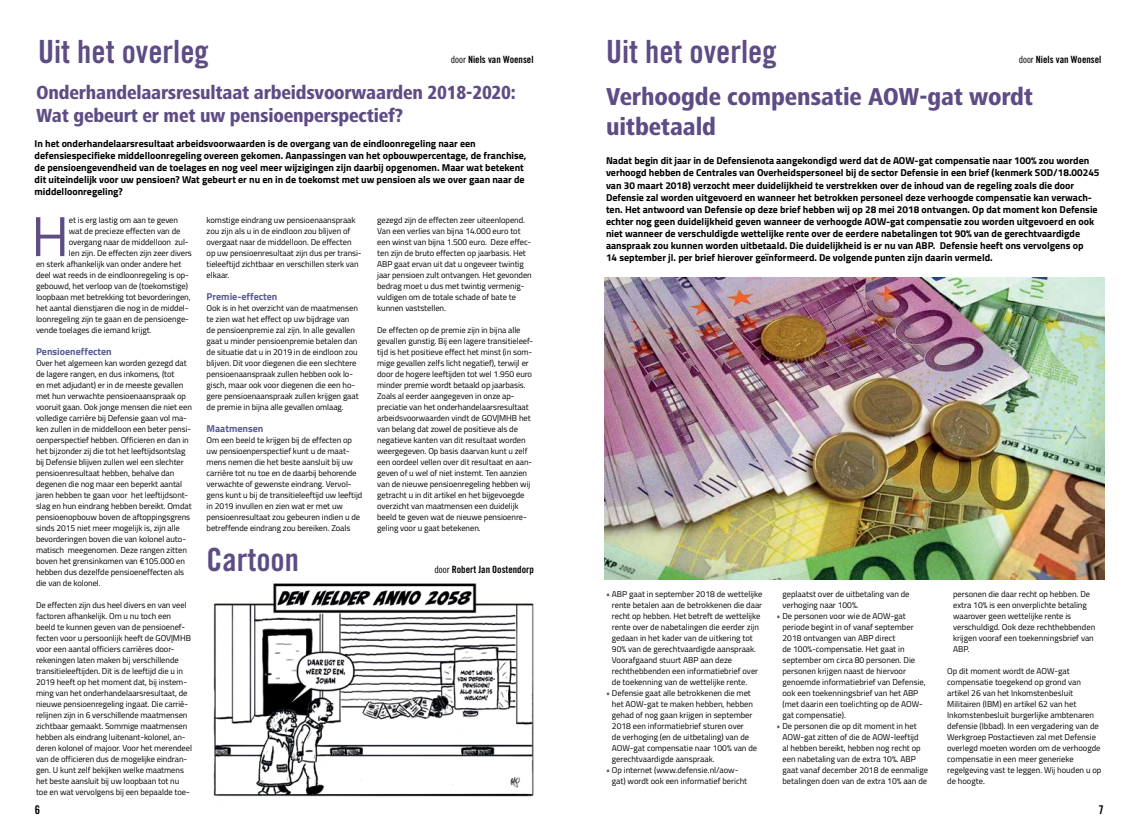
<style>
.page{position:relative;width:1140px;height:831px;background:#fff}
.page>*{position:absolute;margin:0;border:0;box-sizing:border-box;transform-origin:0 0}
.t1{font:56.2px "Titillium Web";color:#5e4d85}
.t2{font:32px "Trade Gothic Bold Cond Twenty";color:#5e4d85}
.t3{font:800 condensed 25.3px/30.3px "Frutiger Next LT";letter-spacing:-.005em;color:#5e4d85}
.t4{font:800 condensed 19.7px/23.6px "Frutiger Next LT";letter-spacing:-.01em;color:#5e4d85}
.t5{font:12px "Trade Gothic Bold Cond Twenty";color:#000}
.t6{font:700 10px/12px "Titillium Web";color:#000}
.t7{font:10px "Trade Gothic Bold Cond Twenty";color:#000}
.t8{font:700 10px "Titillium Web";color:#5a5b96}
.t9{font:8.5px/11px "Titillium Web";letter-spacing:-.005em;color:#000}
.s1{font-family:"Trade Gothic Cond Eighteen"}
.s2{color:#5e4d85}
</style>
<div class="page">
<img style="left:605px;top:278px;width:499px;height:302px">
<img style="left:213px;top:583px;width:321px;height:214px">
<h2 class="t2" style="left:38px;top:32px;width:172px">Uit het overleg</h2>
<p class="t7" style="left:451px;top:53px;width:84px"><span class="s1">door</span> Niels van Woensel</p>
<h3 class="t4" style="left:36px;top:80px;width:481px">Onderhandelaarsresultaat arbeidsvoorwaarden 2018-2020:<br>Wat gebeurt er met uw pensioenperspectief?</h3>
<p class="t6" style="left:35px;top:137px;width:493px">In het onderhandelaarsresultaat arbeidsvoorwaarden is de overgang van de eindloonregeling naar een defensiespecifieke middelloonregeling overeen gekomen. Aanpassingen van het opbouwpercentage, de franchise, de pensioengevendheid van de toelages en nog veel meer wijzigingen zijn daarbij opgenomen. Maar wat betekent dit uiteindelijk voor uw pensioen? Wat gebeurt er nu en in de toekomst met uw pensioen als we over gaan naar de middelloonregeling?</p>
<h1 class="t1" style="left:31px;top:195px;width:39px">H</h1>
<p class="t9" style="left:69px;top:214px;width:111px">et is erg lastig om aan te geven</p>
<p class="t9" style="left:69px;top:225px;width:113px">wat de precieze effecten van de</p>
<p class="t9" style="left:69px;top:236px;width:121px">overgang naar de middelloon zul-</p>
<p class="t9" style="left:69px;top:247px;width:124px">len zijn. De effecten zijn zeer divers</p>
<p class="t9" style="left:36px;top:258px;width:147px">en sterk afhankelijk van onder andere het</p>
<p class="t9" style="left:36px;top:269px;width:154px">deel wat reeds in de eindloonregeling is op-</p>
<p class="t9" style="left:36px;top:280px;width:153px">gebouwd, het verloop van de (toekomstige)</p>
<p class="t9" style="left:36px;top:291px;width:156px">loopbaan met betrekking tot bevorderingen,</p>
<p class="t9" style="left:36px;top:302px;width:154px">het aantal dienstjaren die nog in de middel-</p>
<p class="t9" style="left:36px;top:313px;width:154px">loonregeling zijn te gaan en de pensioenge-</p>
<p class="t9" style="left:36px;top:324px;width:117px">vende toelages die iemand krijgt.</p>
<p class="t8" style="left:36px;top:344px;width:77px">Pensioeneffecten</p>
<p class="t9" style="left:36px;top:357px;width:157px">Over het algemeen kan worden gezegd dat de lagere rangen, en dus inkomens, (tot<br>en met adjudant) er in de meeste gevallen met hun verwachte pensioenaanspraak op vooruit gaan. Ook jonge mensen die niet een volledige carrière bij Defensie gaan vol ma&shy;ken zullen in de middelloon een beter pensi&shy;oenperspectief hebben. Officieren en dan in het bijzonder zij die tot het leeftijdsontslag bij Defensie blijven zullen wel een slechter pensioenresultaat hebben, behalve dan degenen die nog maar een beperkt aantal jaren hebben te gaan voor het leeftijdsont&shy;slag en hun eindrang hebben bereikt. Omdat pensioenopbouw boven de aftoppingsgrens sinds 2015 niet meer mogelijk is, zijn alle bevorderingen boven die van kolonel auto&shy;matisch meegenomen. Deze rangen zitten boven het grensinkomen van €105.000 en hebben dus dezelfde pensioeneffecten als die van de kolonel.</p>
<p class="t9" style="left:36px;top:599px;width:158px">De effecten zijn dus heel divers en van veel factoren afhankelijk. Om u nu toch een beeld te kunnen geven van de pensioenef&shy;fecten voor u persoonlijk heeft de GOV|MHB voor een aantal officiers carrières door&shy;rekeningen laten maken bij verschillende transitieleeftijden. Dit is de leeftijd die u in 2019 heeft op het moment dat, bij instem&shy;ming van het onderhandelaarsresultaat, de nieuwe pensioenregeling ingaat. Die carriè&shy;relijnen zijn in 6 verschillende maatmensen zichtbaar gemaakt. Sommige maatmensen hebben als eindrang luitenant-kolonel, an&shy;deren kolonel of majoor. Voor het merendeel van de officieren dus de mogelijke eindran&shy;gen. U kunt zelf bekijken welke maatmens het beste aansluit bij uw loopbaan tot nu toe en wat vervolgens bij een bepaalde toe-</p>
<p class="t9" style="left:207px;top:214px;width:157px">komstige eindrang uw pensioenaanspraak zou zijn als u in de eindloon zou blijven of overgaat naar de middelloon. De effecten op uw pensioenresultaat zijn dus per transi&shy;tieleeftijd zichtbaar en verschillen sterk van elkaar.</p>
<p class="t8" style="left:207px;top:289px;width:72px">Premie-effecten</p>
<p class="t9" style="left:207px;top:302px;width:154px">Ook is in het overzicht van de maatmensen te zien wat het effect op uw bijdrage van de pensioenpremie zal zijn. In alle gevallen gaat u minder pensioenpremie betalen dan de situatie dat u in 2019 in de eindloon zou blijven. Dit voor diegenen die een slechtere pensioenaanspraak zullen hebben ook lo&shy;gisch, maar ook voor diegenen die een ho&shy;gere pensioenaanspraak zullen krijgen gaat de premie in bijna alle gevallen omlaag.</p>
<p class="t8" style="left:207px;top:421px;width:58px">Maatmensen</p>
<p class="t9" style="left:207px;top:434px;width:157px">Om een beeld te krijgen bij de effecten op uw pensioenperspectief kunt u de maat&shy;mens nemen die het beste aansluit bij uw carrière tot nu toe en de daarbij behorende verwachte of gewenste eindrang. Vervol&shy;gens kunt u bij de transitieleeftijd uw leeftijd in 2019 invullen en zien wat er met uw pensioenresultaat zou gebeuren indien u de betreffende eindrang zou bereiken. Zoals</p>
<h2 class="t2" style="left:207px;top:540px;width:94px">Cartoon</h2>
<p class="t9" style="left:377px;top:214px;width:156px">gezegd zijn de effecten zeer uiteenlopend.<br>Van een verlies van bijna 14.000 euro tot een winst van bijna 1.500 euro. Deze effec&shy;ten zijn de bruto effecten op jaarbasis. Het ABP gaat ervan uit dat u ongeveer twintig jaar pensioen zult ontvangen. Het gevonden bedrag moet u dus met twintig vermenig&shy;vuldigen om de totale schade of bate te kunnen vaststellen.</p>
<p class="t9" style="left:377px;top:324px;width:158px">De effecten op de premie zijn in bijna alle gevallen gunstig. Bij een lagere transitieleef&shy;tijd is het positieve effect het minst (in som&shy;mige gevallen zelfs licht negatief), terwijl er door de hogere leeftijden tot wel 1.950 euro minder premie wordt betaald op jaarbasis.<br>Zoals al eerder aangegeven in onze ap&shy;preciatie van het onderhandelaarsresultaat arbeidsvoorwaarden vindt de GOV|MHB het van belang dat zowel de positieve als de negatieve kanten van dit resultaat worden weergegeven. Op basis daarvan kunt u zelf een oordeel vellen over dit resultaat en aan&shy;geven of u wel of niet instemt. Ten aanzien van de nieuwe pensioenregeling hebben wij getracht u in dit artikel en het bijgevoegde overzicht van maatmensen een duidelijk beeld te geven wat de nieuwe pensioenre&shy;geling voor u gaat betekenen.</p>
<p class="t7" style="left:434px;top:563px;width:101px"><span class="s1">door</span> Robert Jan Oostendorp</p>
<h2 class="t2" style="left:606px;top:32px;width:172px">Uit het overleg</h2>
<p class="t7" style="left:1018px;top:53px;width:84px"><span class="s1">door</span> Niels van Woensel</p>
<h3 class="t3" style="left:606px;top:81px;width:428px">Verhoogde compensatie AOW-gat wordt uitbetaald</h3>
<p class="t6" style="left:606px;top:154px;width:495px">Nadat begin dit jaar in de Defensienota aangekondigd werd dat de AOW-gat compensatie naar 100% zou worden verhoogd hebben de Centrales van Overheidspersoneel bij de sector Defensie in een brief (kenmerk SOD/18.00245 van 30 maart 2018) verzocht meer duidelijkheid te verstrekken over de inhoud van de regeling zoals die door Defensie zal worden uitgevoerd en wanneer het betrokken personeel deze verhoogde compensatie kan verwach&shy;ten. Het antwoord van Defensie op deze brief hebben wij op 28 mei 2018 ontvangen. Op dat moment kon Defensie echter nog geen duidelijkheid geven wanneer de verhoogde AOW-gat compensatie zou worden uitgevoerd en ook niet wanneer de verschuldigde wettelijke rente over de eerdere nabetalingen tot 90% van de gerechtvaardigde aanspraak zou kunnen worden uitbetaald. Die duidelijkheid is er nu van ABP. Defensie heeft ons vervolgens op<br>14 september jl. per brief hierover geïnformeerd. De volgende punten zijn daarin vermeld.</p>
<p class="t9" style="left:612px;top:588px;width:152px;text-indent:-6px"><span class="s2">•</span> ABP gaat in september 2018 de wettelijke rente betalen aan de betrokkenen die daar recht op hebben. Het betreft de wettelijke rente over de nabetalingen die eerder zijn gedaan in het kader van de uitkering tot 90% van de gerechtvaardigde aanspraak.<br>Voorafgaand stuurt ABP aan deze rechthebbenden een informatiebrief over de toekenning van de wettelijke rente.</p>
<p class="t9" style="left:612px;top:687px;width:147px;text-indent:-6px"><span class="s2">•</span> Defensie gaat alle betrokkenen die met het AOW-gat te maken hebben, hebben gehad of nog gaan krijgen in september 2018 een informatiebrief sturen over<br>de verhoging (en de uitbetaling) van de AOW-gat compensatie naar 100% van de gerechtvaardigde aanspraak.</p>
<p class="t9" style="left:612px;top:764px;width:137px;text-indent:-6px"><span class="s2">•</span> Op internet (www.defensie.nl/aow&shy;gat) wordt ook een informatief bericht</p>
<p class="t9" style="left:782px;top:588px;width:129px">geplaatst over de uitbetaling van de verhoging naar 100%.</p>
<p class="t9" style="left:782px;top:610px;width:145px;text-indent:-6px"><span class="s2">•</span> De personen voor wie de AOW-gat periode begint in of vanaf september 2018 ontvangen van ABP direct<br>de 100%-compensatie. Het gaat in september om circa 80 personen. Die personen krijgen naast de hiervoor genoemde informatiebrief van Defensie, ook een toekenningsbrief van het ABP (met daarin een toelichting op de AOW&shy;gat compensatie).</p>
<p class="t9" style="left:782px;top:720px;width:147px;text-indent:-6px"><span class="s2">•</span> De personen die op dit moment in het AOW-gat zitten of die de AOW-leeftijd<br>al hebben bereikt, hebben nog recht op een nabetaling van de extra 10%. ABP gaat vanaf december 2018 de eenmalige betalingen doen van de extra 10% aan de</p>
<p class="t9" style="left:953px;top:588px;width:144px">personen die daar recht op hebben. De extra 10% is een onverplichte betaling waarover geen wettelijke rente is verschuldigd. Ook deze rechthebbenden krijgen vooraf een toekenningsbrief van<br>ABP.</p>
<p class="t9" style="left:947px;top:665px;width:156px">Op dit moment wordt de AOW-gat compensatie toegekend op grond van artikel 26 van het Inkomstenbesluit Militairen (IBM) en artikel 62 van het Inkomstenbesluit burgerlijke ambtenaren defensie (Ibbad). In een vergadering van de Werkgroep Postactieven zal met Defensie overlegd moeten worden om de verhoogde compensatie in een meer generieke regelgeving vast te leggen. Wij houden u op de hoogte.</p>
<h3 class="t5" style="left:35px;top:802px;width:7px">6</h3>
<h3 class="t5" style="left:1098px;top:802px;width:7px">7</h3>
</div>
